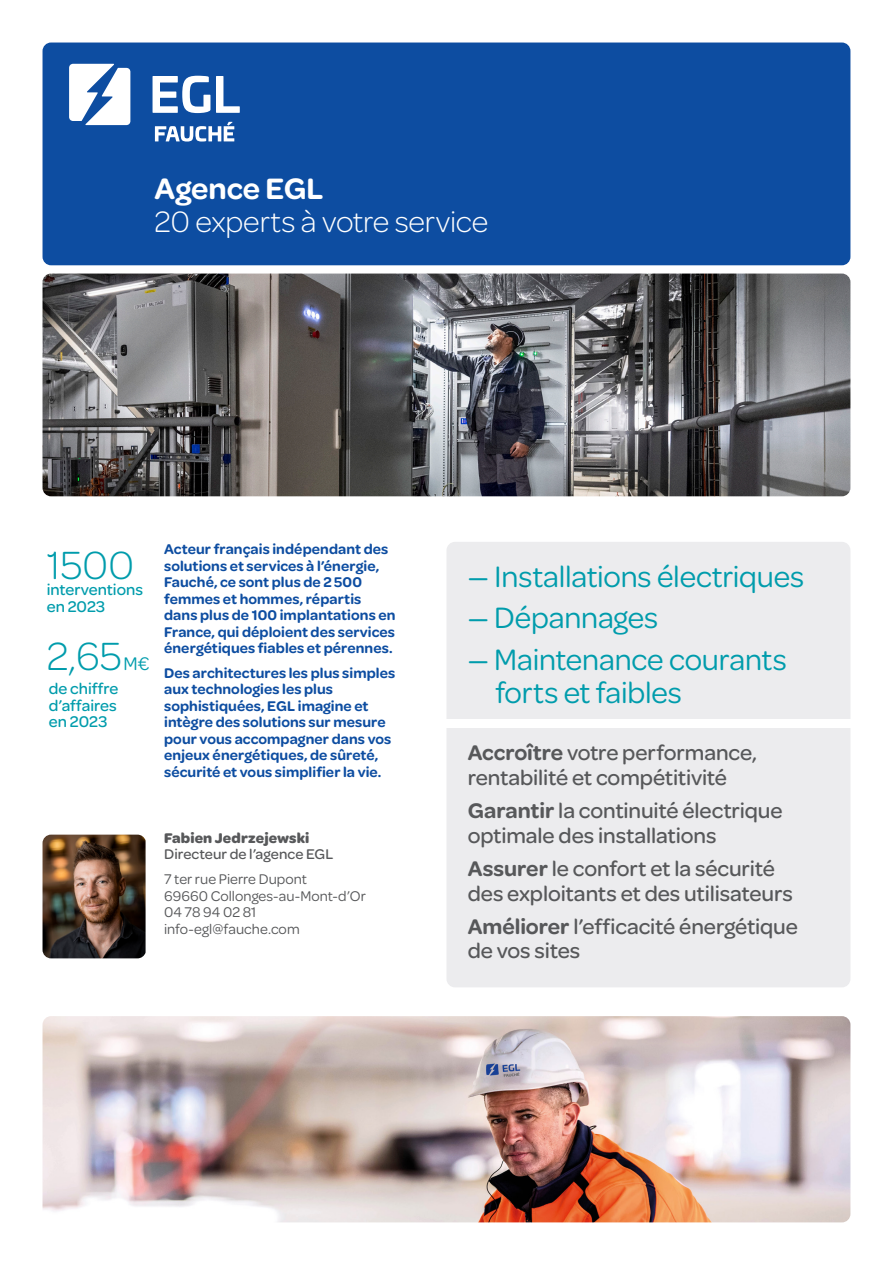
<style>
.page{position:relative;width:893px;height:1263px;background:#fff}
.page>*{position:absolute;margin:0;border:0;box-sizing:border-box;transform-origin:0 0}
.Chiffre__1{font:300 42px "Omnes";letter-spacing:-.005em;color:#009cac}
.Métier{font:31.5px "Omnes";letter-spacing:-.005em;color:#009cac}
.Agence__sous-titre{font:300 31.5px "Omnes";letter-spacing:-.01em;color:#fff}
.Agence{font:600 31.5px "Omnes";letter-spacing:-.005em;color:#fff}
.Bénéfice{font:500 22.5px/24.8px "Omnes";letter-spacing:-.005em;color:#57585a}
.Chiffre__2{font:500 16.5px/16.5px "Omnes";color:#009cac;text-align:justify}
.Chiffre__1-2{font:500 16.5px/16.5px "Omnes";color:#009cac}
.Texte__Groupe{font:600 15px/16.5px "Omnes";letter-spacing:.005em;color:#0d4da1}
.Responsable__3{font:15px/16.5px "Omnes";letter-spacing:.005em;color:#57585a}
.Responsable__2{font:500 15px/16.5px "Omnes";letter-spacing:.005em;color:#57585a}
.s1{font-weight:400;font-size:19.5px}
.s2{font-weight:700}
.s3{font-weight:600}
</style>
<div class="page">
<img style="left:43px;top:1016px;width:807px;height:206px">
<img style="left:43px;top:835px;width:103px;height:123px">
<img style="left:43px;top:274px;width:807px;height:222px">
<div style="left:43px;top:43px;width:807px;height:222px;background:#0d4da1;border-radius:9px"></div>
<svg style="left:69px;top:64px;width:61px;height:61px"></svg>
<svg style="left:155px;top:122px;width:79px;height:20px"></svg>
<svg style="left:153px;top:76px;width:57px;height:37px"></svg>
<svg style="left:216px;top:76px;width:24px;height:37px"></svg>
<div style="left:446px;top:542px;width:404px;height:445px;background:#ececee;border-radius:9px"></div>
<div style="left:446px;top:719px;width:447px;height:8px;background:#fff"></div>
<p class="Agence" style="left:155px;top:167px;width:170px">Agence EGL</p>
<p class="Agence__sous-titre" style="left:155px;top:201px;width:335px">20 experts à votre service</p>
<p class="Chiffre__1" style="left:47px;top:537px;width:89px">1500</p>
<p class="Chiffre__1-2" style="left:47px;top:581px;width:98px">interventions en 2023</p>
<p class="Chiffre__1" style="left:47px;top:628px;width:104px">2,65<span class="s1">M€</span></p>
<p class="Chiffre__2" style="left:49px;top:680px;width:71px">de chiffre d’affaires en 2023</p>
<p class="Texte__Groupe" style="left:164px;top:540px;width:233px">Acteur français indépendant des solutions et services à l’énergie,<br>Fauché, ce sont plus de 2 500 femmes et hommes, répartis dans plus de 100 implantations en<br>France, qui déploient des services énergétiques fiables et pérennes.</p>
<p class="Texte__Groupe" style="left:164px;top:664px;width:233px">Des architectures les plus simples aux technologies les plus sophistiquées, EGL imagine et intègre des solutions sur mesure pour vous accompagner dans vos enjeux énergétiques, de sûreté, sécurité et vous simplifier la vie.</p>
<p class="Responsable__2" style="left:164px;top:829px;width:171px"><span class="s2">Fabien Jedrzejewski<br></span>Directeur de l’agence EGL</p>
<p class="Responsable__3" style="left:164px;top:870px;width:203px">7 ter rue Pierre Dupont<br>69660 Collonges-au-Mont-d’Or<br>04 78 94 02 81 info-egl@fauche.com</p>
<p class="Métier" style="left:468px;top:555px;width:338px">— Installations électriques</p>
<p class="Métier" style="left:468px;top:597px;width:192px">— Dépannages</p>
<p class="Métier" style="left:468px;top:638px;width:320px">— Maintenance courants</p>
<p class="Métier" style="left:495px;top:671px;width:188px">forts et faibles</p>
<p class="Bénéfice" style="left:468px;top:739px;width:291px"><span class="s3">Accroître</span> votre performance, rentabilité et compétitivité</p>
<p class="Bénéfice" style="left:468px;top:797px;width:316px"><span class="s3">Garantir</span> la continuité électrique optimale des installations</p>
<p class="Bénéfice" style="left:468px;top:855px;width:327px"><span class="s3">Assurer</span> le confort et la sécurité des exploitants et des utilisateurs</p>
<p class="Bénéfice" style="left:468px;top:912px;width:332px"><span class="s3">Améliorer</span> l’efficacité énergétique de vos sites</p>
</div>
